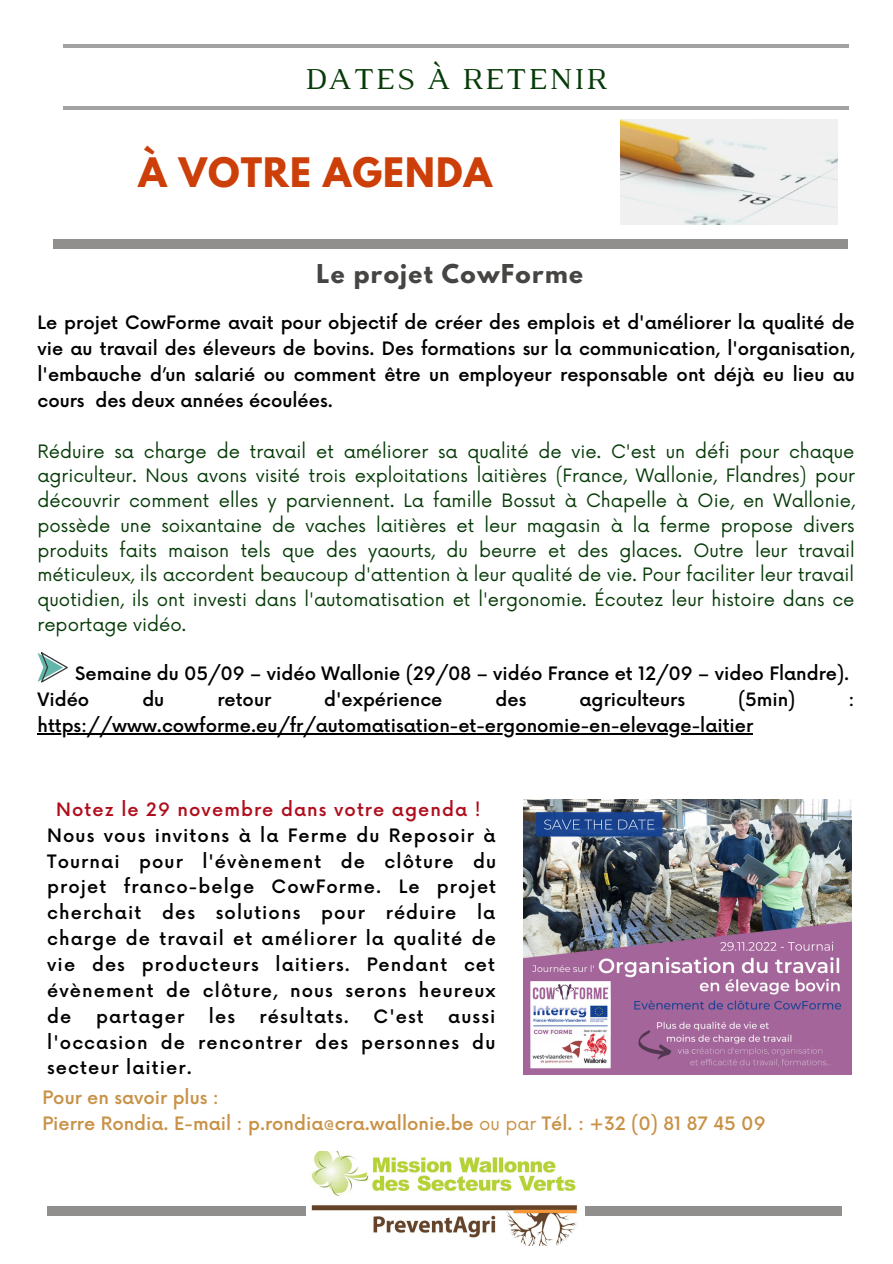
<style>
.page{position:relative;width:893px;height:1264px;background:#fff}
.page>*{position:absolute;margin:0;border:0;box-sizing:border-box;transform-origin:0 0}
.t1{font:700 36px "League Spartan";letter-spacing:.03em;color:#cd3f08}
.t2{font:31.05px "Luthier";letter-spacing:.06em;color:#063b07}
.t3{font:700 22.95px "League Spartan";letter-spacing:.06em;color:#464544}
.t4{font:500 18px/25.8px "Now";color:#000;text-align:justify}
.t5{font:18px/24.8px "Now";color:#063b07;text-align:justify}
.t6{font:500 18px/25.8px "Now";color:#c89247}
.t7{font:500 18px "Now";letter-spacing:.06em;color:#b00d1c}
.t8{font:500 18px "Now";letter-spacing:.06em;color:#000}
.s1{font-weight:400}
</style>
<div class="page">
<hr style="left:64px;top:106px;width:784px;height:4px;background:#a4a3a3">
<hr style="left:64px;top:44px;width:784px;height:3px;background:#464544">
<img style="left:620px;top:119px;width:217px;height:106px">
<div style="left:47px;top:1205px;width:794px;height:9px;background:#908f8e"></div>
<img style="left:307px;top:1151px;width:277px;height:94px">
<div style="left:53px;top:239px;width:794px;height:9px;background:#908f8e"></div>
<img style="left:523px;top:799px;width:328px;height:275px">
<svg style="left:38px;top:652px;width:30px;height:30px"></svg>
<hr style="left:38px;top:733px;width:715px;height:1px;background:#000">
<h2 class="t2" style="left:305px;top:68px;width:304px">DATES À RETENIR</h2>
<h1 class="t1" style="left:139px;top:155px;width:355px">À VOTRE AGENDA</h1>
<p class="t3" style="left:316px;top:263px;width:268px">Le projet CowForme</p>
<p class="t4" style="left:38px;top:311px;width:818px">Le projet CowForme avait pour objectif de créer des emplois et d'améliorer la qualité de vie au travail des éleveurs de bovins. Des formations sur la communication, l'organisation, l'embauche d’un salarié ou comment être un employeur responsable ont déjà eu lieu au cours des deux années écoulées.</p>
<p class="t5" style="left:38px;top:439px;width:818px">Réduire sa charge de travail et améliorer sa qualité de vie. C'est un défi pour chaque agriculteur. Nous avons visité trois exploitations laitières (France, Wallonie, Flandres) pour découvrir comment elles y parviennent. La famille Bossut à Chapelle à Oie, en Wallonie, possède une soixantaine de vaches laitières et leur magasin à la ferme propose divers produits faits maison tels que des yaourts, du beurre et des glaces. Outre leur travail méticuleux, ils accordent beaucoup d'attention à leur qualité de vie. Pour faciliter leur travail quotidien, ils ont investi dans l'automatisation et l'ergonomie. Écoutez leur histoire dans ce reportage vidéo.</p>
<p class="t4" style="left:38px;top:662px;width:813px;text-indent:38px">Semaine du 05/09 – vidéo Wallonie (29/08 – vidéo France et 12/09 – video Flandre).<br>Vidéo</p>
<p class="t4" style="left:142px;top:687px;width:23px">du</p>
<p class="t4" style="left:217px;top:687px;width:55px">retour</p>
<p class="t4" style="left:324px;top:687px;width:120px">d'expérience</p>
<p class="t4" style="left:495px;top:687px;width:32px">des</p>
<p class="t4" style="left:579px;top:687px;width:107px">agriculteurs</p>
<p class="t4" style="left:738px;top:687px;width:59px">(5min)</p>
<p class="t4" style="left:848px;top:687px;width:8px">:</p>
<p class="t4" style="left:38px;top:713px;width:717px">https://www.cowforme.eu/fr/automatisation-et-ergonomie-en-elevage-laitier</p>
<p class="t7" style="left:56px;top:799px;width:426px">Notez le 29 novembre dans votre agenda !</p>
<p class="t4" style="left:47px;top:823px;width:450px">Nous vous invitons à la Ferme du Reposoir à Tournai pour l'évènement de clôture du projet franco-belge CowForme. Le projet cherchait des solutions pour réduire la charge de travail et améliorer la qualité de vie des producteurs laitiers. Pendant cet évènement de clôture, nous serons heureux de</p>
<p class="t8" style="left:96px;top:1006px;width:90px">partager</p>
<p class="t4" style="left:209px;top:1004px;width:28px">les</p>
<p class="t8" style="left:259px;top:1006px;width:91px">résultats.</p>
<p class="t4" style="left:373px;top:1004px;width:51px">C'est</p>
<p class="t4" style="left:47px;top:1004px;width:449px;text-indent:401px">aussi l'occasion de rencontrer des personnes du secteur laitier.</p>
<p class="t6" style="left:42px;top:1085px;width:724px">Pour en savoir plus :<br>Pierre Rondia. E-mail : p.rondia@cra.wallonie.be <span class="s1">ou par</span> Tél. : +32 (0) 81 87 45 09</p>
</div>
